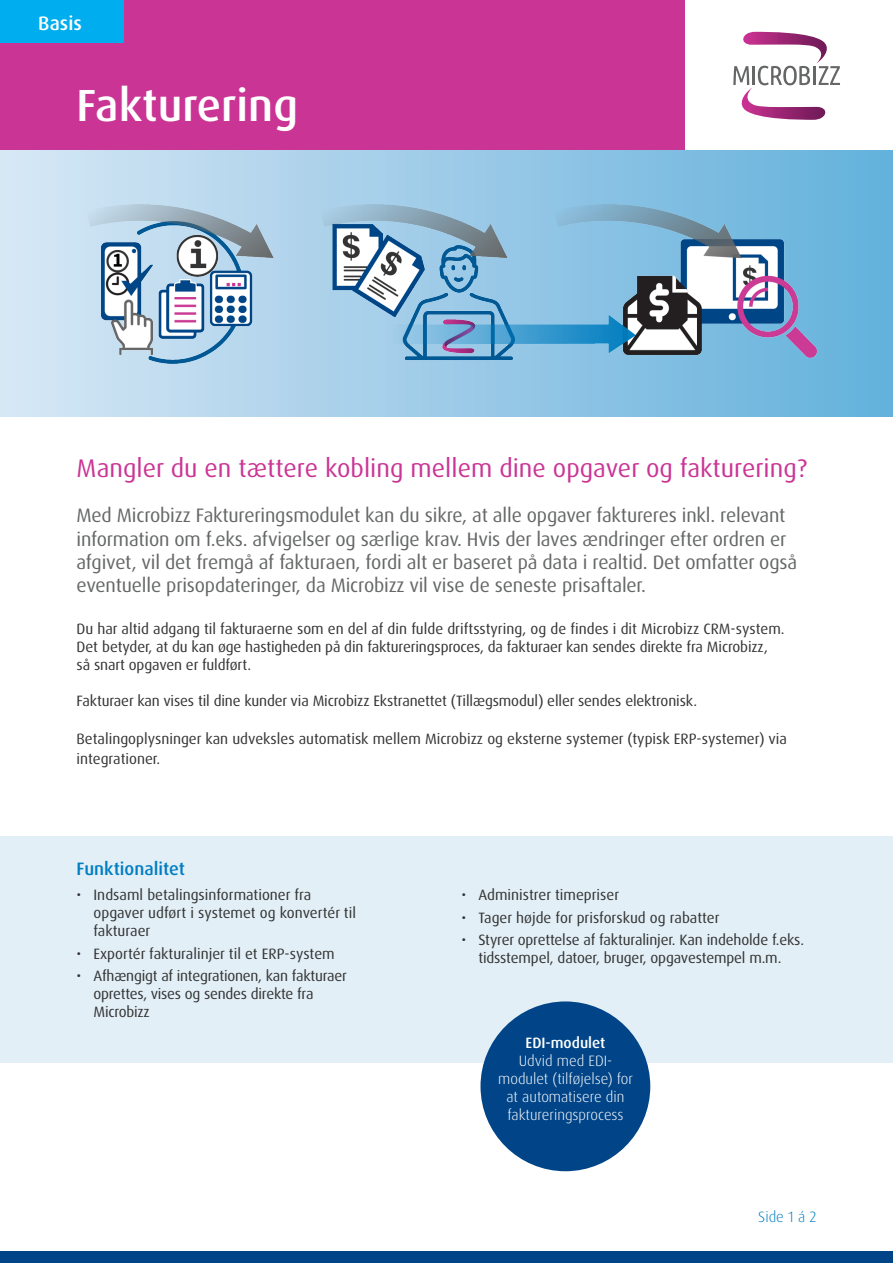
<style>
.page{position:relative;width:893px;height:1263px;background:#fff}
.page>*{position:absolute;margin:0;border:0;box-sizing:border-box;transform-origin:0 0}
.t1{font:500 45px "Dax Pro";color:#fff}
.t2{font:25.5px "Dax Pro";color:#ca3595}
.t3{font:19.5px/23.4px "Dax Pro";letter-spacing:-.01em;color:#656666}
.t4{font:500 19.5px "Dax Pro";color:#fff}
.t5{font:500 18px "Dax Pro";color:#007ec2}
.t6{font:15px/18px "Dax Pro";letter-spacing:-.01em;color:#323332}
.t7{font:300 15px/18px "Dax Pro";color:#fff;text-align:center}
.t8{font:500 15px "Dax Pro";color:#fff}
.t9{font:300 15px "Dax Pro";color:#007ec2}
</style>
<div class="page">
<div style="left:0;top:836px;width:893px;height:227px;background:#e3eff7"></div>
<div style="left:0;top:0;width:685px;height:152px;background:#ca3595"></div>
<div style="left:480px;top:1001px;width:170px;height:170px;background:#014588;border-radius:50%"></div>
<div style="left:0;top:0;width:123px;height:42px;background:#00aeef"></div>
<div style="left:0;top:1251px;width:893px;height:12px;background:#014588"></div>
<div style="left:0;top:151px;width:893px;height:266px;background:linear-gradient(to right,#d7e7f5,#63b1db)"></div>
<img style="left:86px;top:204px;width:730px;height:159px">
<svg style="left:733px;top:32px;width:107px;height:88px"></svg>
<h3 class="t4" style="left:38px;top:10px;width:45px">Basis</h3>
<h1 class="t1" style="left:77px;top:76px;width:223px">Fakturering</h1>
<h2 class="t2" style="left:77px;top:452px;width:732px">Mangler du en tættere kobling mellem dine opgaver og fakturering?</h2>
<p class="t3" style="left:77px;top:504px;width:722px">Med Microbizz Faktureringsmodulet kan du sikre, at alle opgaver faktureres inkl. relevant information om f.eks. afvigelser og særlige krav. Hvis der laves ændringer efter ordren er afgivet, vil det fremgå af fakturaen, fordi alt er baseret på data i realtid. Det omfatter også eventuelle prisopdateringer, da Microbizz vil vise de seneste prisaftaler.</p>
<p class="t6" style="left:77px;top:620px;width:709px">Du har altid adgang til fakturaerne som en del af din fulde driftsstyring, og de findes i dit Microbizz CRM-system.<br>Det betyder, at du kan øge hastigheden på din faktureringsproces, da fakturaer kan sendes direkte fra Microbizz, så snart opgaven er fuldført.</p>
<p class="t6" style="left:77px;top:692px;width:622px">Fakturaer kan vises til dine kunder via Microbizz Ekstranettet (Tillægsmodul) eller sendes elektronisk.</p>
<p class="t6" style="left:77px;top:729px;width:712px;line-height:19.8px">Betalingoplysninger kan udveksles automatisk mellem Microbizz og eksterne systemer (typisk ERP-systemer) via integrationer.</p>
<p class="t5" style="left:77px;top:857px;width:110px">Funktionalitet</p>
<p class="t6" style="left:94px;top:886px;width:264px;text-indent:-17px">• Indsaml betalingsinformationer fra opgaver udført i systemet og konvertér til fakturaer</p>
<p class="t6" style="left:77px;top:944px;width:260px">• Exportér fakturalinjer til et ERP-system</p>
<p class="t6" style="left:94px;top:967px;width:255px;text-indent:-17px">• Afhængigt af integrationen, kan fakturaer oprettes, vises og sendes direkte fra<br>Microbizz</p>
<p class="t6" style="left:461px;top:886px;width:159px">• Administrer timepriser</p>
<p class="t6" style="left:461px;top:908px;width:260px">• Tager højde for prisforskud og rabatter</p>
<p class="t6" style="left:461px;top:931px;width:344px;text-align:center">• Styrer oprettelse af fakturalinjer. Kan indeholde f.eks. tidsstempel, datoer, bruger, opgavestempel m.m.</p>
<p class="t8" style="left:526px;top:1033px;width:81px">EDI-modulet</p>
<p class="t7" style="left:498px;top:1052px;width:136px">Udvid med EDI&shy;modulet (tilføjelse) for at automatisere din faktureringsprocess</p>
<p class="t9" style="left:758px;top:1206px;width:60px">Side 1 á 2</p>
</div>
